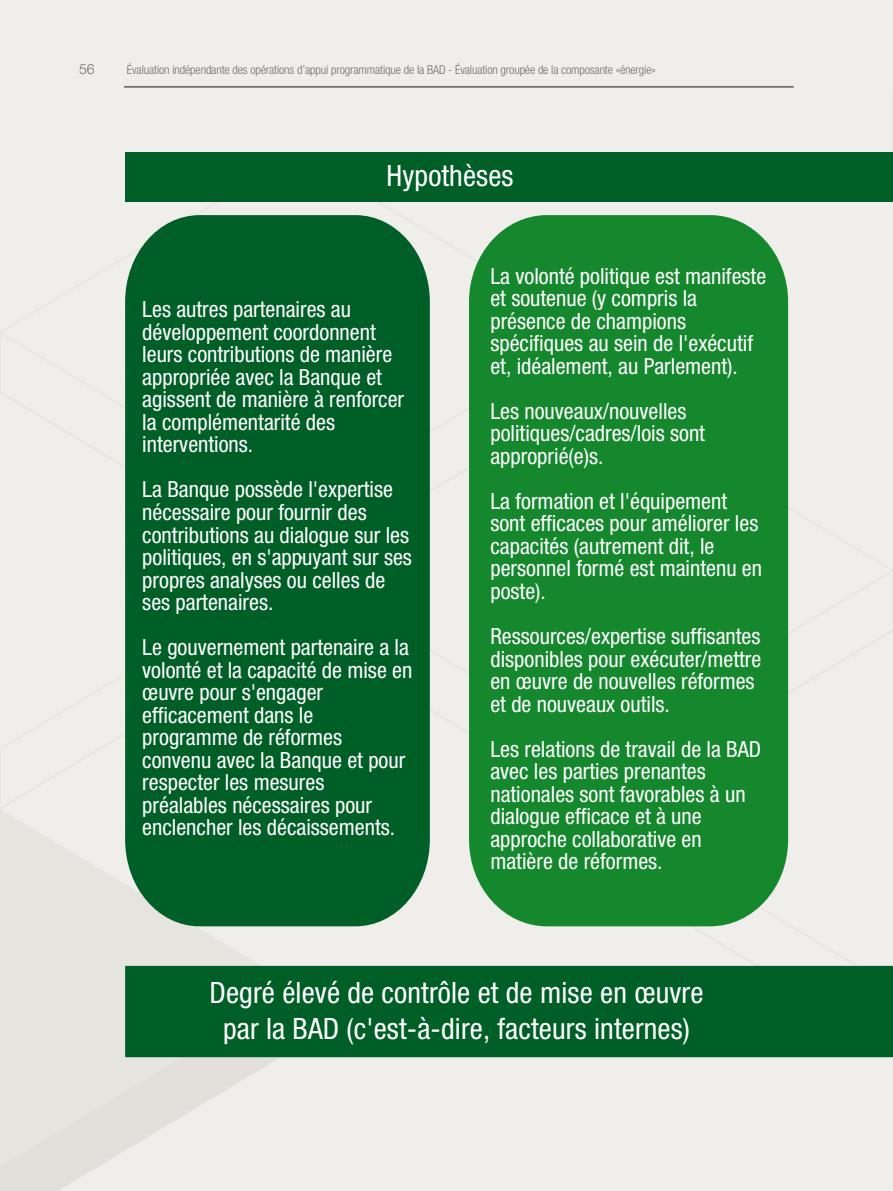
<style>
.page{position:relative;width:893px;height:1191px;background:#f0eeeb}
.page>*{position:absolute;margin:0;border:0;box-sizing:border-box;transform-origin:0 0}
.t1{font:condensed 29.4px/35.4px "Helvetica Neue LT Std";letter-spacing:.005em;color:#fff;text-align:center}
.t2{font:22.57px "Calibri";color:#fff}
.t3{font:condensed 22.22px/22.6px "Helvetica Neue LT Std";color:#fff}
.t4{font:300 14px "Helvetica Neue LT Std";color:#706f6f}
.t5{font:300 condensed 12.25px "Helvetica Neue LT Std";letter-spacing:-.01em;color:#706f6f}
</style>
<div class="page">
<hr style="left:124px;top:86px;width:670px;height:2px;background:#706f6f">
<svg style="left:0;top:809px;width:298px;height:178px;fill:#e6e4df"></svg>
<svg style="left:1px;top:987px;width:223px;height:204px;fill:#e6e4df"></svg>
<svg style="left:0;top:987px;width:1px;height:204px"></svg>
<svg style="left:125px;top:931px;width:768px;height:160px;fill:#005f27"></svg>
<div style="left:125px;top:215px;width:305px;height:711px;background:#005f27"></div>
<div style="left:469px;top:215px;width:319px;height:711px;background:#15882e"></div>
<div style="left:125px;top:152px;width:768px;height:49px;background:#005f27"></div>
<p class="t4" style="left:79px;top:61px;width:17px">56</p>
<p class="t5" style="left:127px;top:63px;width:531px">Évaluation indépendante des opérations d’appui programmatique de la BAD - Évaluation groupée de la composante «énergie»</p>
<h1 class="t1" style="left:386px;top:157px;width:129px">Hypothèses</h1>
<p class="t3" style="left:142px;top:298px;width:263px">Les autres partenaires au développement coordonnent leurs contributions de manière appropriée avec la Banque et agissent de manière à renforcer la complémentarité des interventions.</p>
<p class="t3" style="left:142px;top:478px;width:271px">La Banque possède l'expertise nécessaire pour fournir des contributions au dialogue sur les politiques, en s'appuyant sur ses propres analyses ou celles de ses partenaires.</p>
<p class="t3" style="left:142px;top:636px;width:272px">Le gouvernement partenaire a la volonté et la capacité de mise en œuvre pour s'engager ef-cacement dans le programme de réformes convenu avec la Banque et pour respecter les mesures préalables nécessaires pour enclencher les décaissements.</p>
<p class="t2" style="left:243px;top:536px;width:7px">.</p>
<p class="t2" style="left:299px;top:536px;width:7px">.</p>
<p class="t3" style="left:490px;top:264px;width:277px">La volonté politique est manifeste et soutenue (y compris la présence de champions spéci-ques au sein de l'exécutif et, idéalement, au Parlement).</p>
<p class="t3" style="left:490px;top:399px;width:216px">Les nouveaux/nouvelles politiques/cadres/lois sont approprié(e)s.</p>
<p class="t3" style="left:490px;top:489px;width:273px">La formation et l'équipement sont ef-caces pour améliorer les capacités (autrement dit, le personnel formé est maintenu en poste).</p>
<p class="t3" style="left:490px;top:625px;width:272px">Ressources/expertise suf-santes disponibles pour exécuter/mettre en œuvre de nouvelles réformes et de nouveaux outils.</p>
<p class="t3" style="left:490px;top:737px;width:272px">Les relations de travail de la BAD avec les parties prenantes nationales sont favorables à un dialogue ef-cace et à une approche collaborative en matière de réformes.</p>
<h1 class="t1" style="left:210px;top:975px;width:495px">Degré élevé de contrôle et de mise en œuvre par la BAD (c'est-à-dire, facteurs internes)</h1>
</div>
